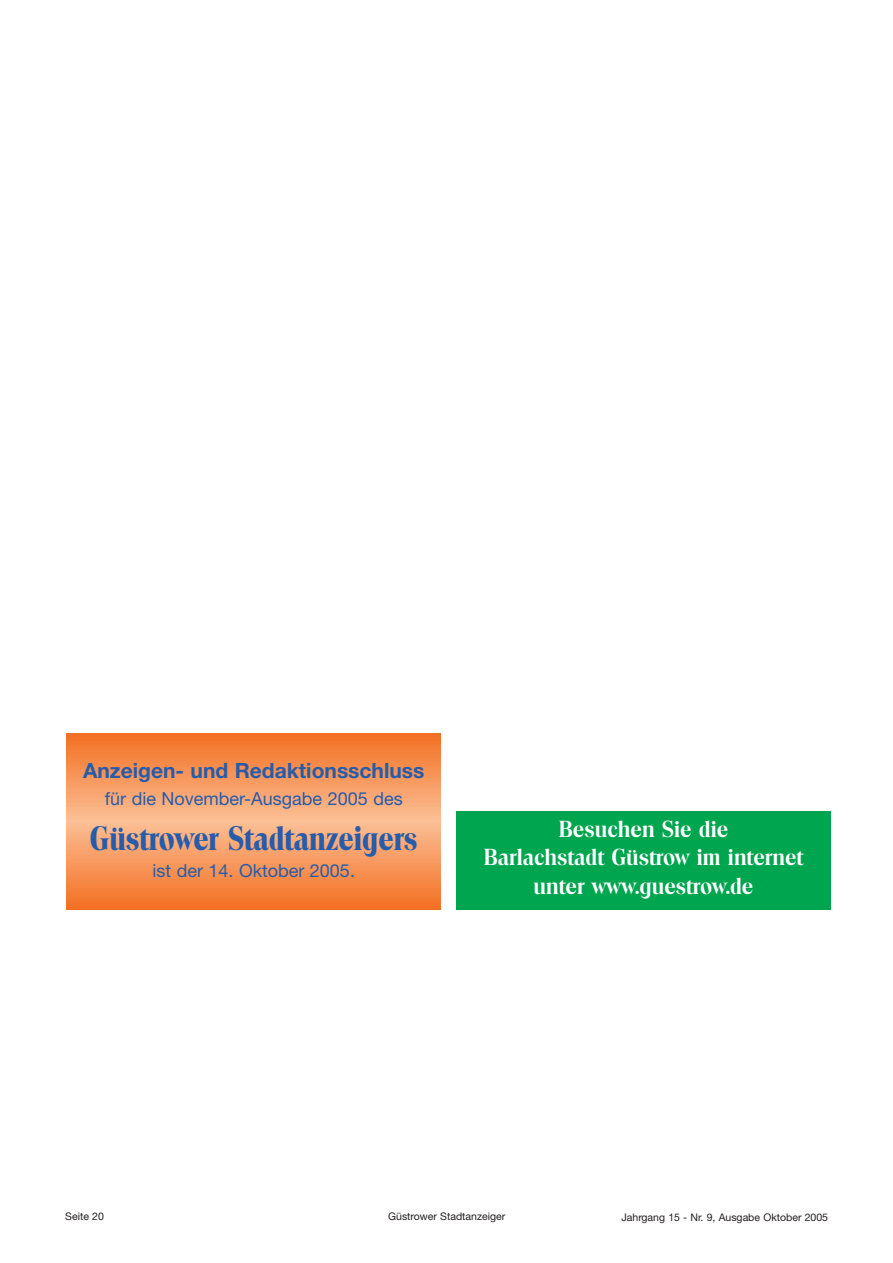
<style>
.page{position:relative;width:893px;height:1263px;background:#fff}
.page>*{position:absolute;margin:0;border:0;box-sizing:border-box;transform-origin:0 0}
.t1{font:700 33px "Toledo";color:#275caa;scale:.88 1}
.t2{font:600 22.5px/28.5px "Toledo";color:#fff;text-align:center}
.t3{font:700 21px "Helvetica Neue";color:#275caa}
.t4{font:18px "Helvetica Neue";color:#275caa}
.t5{font:10.5px "Helvetica Neue";color:#231f20}
</style>
<div class="page">
<svg style="left:67px;top:733px;width:374px;height:176px;background:#f6965b"></svg>
<div style="left:456px;top:811px;width:374px;height:99px;background:#00a54f"></div>
<h3 class="t3" style="left:83px;top:763px;width:343px">Anzeigen- und Redaktionsschluss</h3>
<h3 class="t4" style="left:105px;top:792px;width:299px">für die November-Ausgabe 2005 des</h3>
<h1 class="t1" style="left:90px;top:825px;width:374px">Güstrower Stadtanzeigers</h1>
<h3 class="t4" style="left:152px;top:864px;width:204px">ist der 14. Oktober 2005.</h3>
<h2 class="t2" style="left:484px;top:817px;width:321px">Besuchen Sie die<br>Barlachstadt Güstrow im internet unter www.guestrow.de</h2>
<p class="t5" style="left:65px;top:1212px;width:40px">Seite 20</p>
<p class="t5" style="left:388px;top:1212px;width:118px">Güstrower Stadtanzeiger</p>
<p class="t5" style="left:621px;top:1213px;width:208px">Jahrgang 15 - Nr. 9, Ausgabe Oktober 2005</p>
</div>
